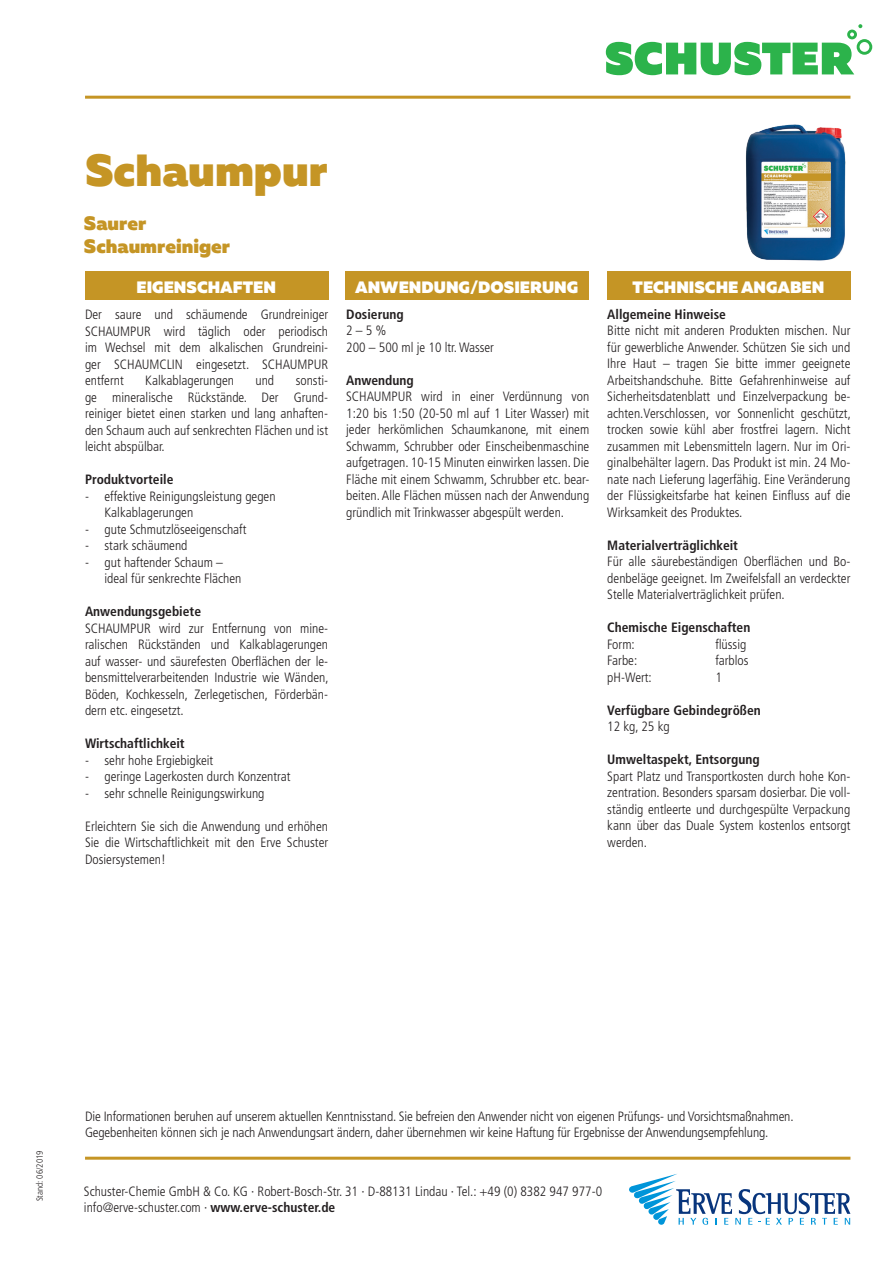
<style>
.page{position:relative;width:893px;height:1263px;background:#fff}
.page>*{position:absolute;margin:0;border:0;box-sizing:border-box;transform-origin:0 0}
.t1{font:900 45px "Muller";color:#c59525}
.t2{font:900 19.5px/23.4px "Muller";color:#c59525}
.t3{font:900 16.5px "Muller";color:#fff}
.t4{font:300 condensed 13.5px/16.5px "Frutiger";color:#231f20;text-align:justify}
.t5{font:700 condensed 13.5px "Frutiger";color:#231f20}
.t6{font:300 condensed 9px "Frutiger";color:#231f20}
.s1{font-weight:700}
</style>
<div class="page">
<hr style="left:85px;top:96px;width:765px;height:3px;background:#c59525">
<hr style="left:85px;top:1157px;width:765px;height:3px;background:#c59525">
<div style="left:85px;top:272px;width:243px;height:28px;background:#c59525"></div>
<div style="left:345px;top:272px;width:244px;height:28px;background:#c59525"></div>
<div style="left:607px;top:272px;width:243px;height:28px;background:#c59525"></div>
<svg style="left:606px;top:24px;width:266px;height:51px"></svg>
<svg style="left:629px;top:1174px;width:221px;height:51px"></svg>
<img style="left:746px;top:124px;width:100px;height:137px">
<h1 class="t1" style="left:85px;top:141px;width:244px">Schaumpur</h1>
<h2 class="t2" style="left:84px;top:211px;width:148px">Saurer<br>Schaumreiniger</h2>
<p class="t3" style="left:136px;top:276px;width:141px">EIGENSCHAFTEN</p>
<p class="t3" style="left:355px;top:276px;width:225px">ANWENDUNG/DOSIERUNG</p>
<p class="t3" style="left:633px;top:276px;width:193px">TECHNISCHE ANGABEN</p>
<p class="t4" style="left:85px;top:306px;width:245px">Der saure und schäumende Grundreiniger SCHAUMPUR wird täglich oder periodisch im Wechsel mit dem alkalischen Grundreini&shy;ger SCHAUMCLIN eingesetzt. SCHAUMPUR entfernt</p>
<p class="t4" style="left:145px;top:372px;width:90px">Kalkablagerungen</p>
<p class="t4" style="left:255px;top:372px;width:20px">und</p>
<p class="t4" style="left:85px;top:372px;width:245px;text-indent:211px">sonsti&shy;ge mineralische Rückstände. Der Grund&shy;reiniger bietet einen starken und lang anhaften&shy;den Schaum auch auf senkrechten Flächen und ist leicht abspülbar.</p>
<p class="t5" style="left:85px;top:471px;width:90px">Produktvorteile</p>
<p class="t4" style="left:105px;top:488px;width:173px;text-indent:-19px">- effektive Reinigungsleistung gegen<br>Kalkablagerungen</p>
<p class="t4" style="left:85px;top:521px;width:163px">- gute Schmutzlöseeigenschaft</p>
<p class="t4" style="left:85px;top:537px;width:104px">- stark schäumend</p>
<p class="t4" style="left:105px;top:554px;width:138px;text-indent:-19px">- gut haftender Schaum – ideal für senkrechte Flächen</p>
<p class="t5" style="left:85px;top:603px;width:118px">Anwendungsgebiete</p>
<p class="t4" style="left:85px;top:620px;width:245px">SCHAUMPUR wird zur Entfernung von mine&shy;ralischen Rückständen und Kalkablagerungen auf wasser- und säurefesten Oberflächen der le&shy;bensmittelverarbeitenden Industrie wie Wänden, Böden, Kochkesseln, Zerlegetischen, Förderbän&shy;dern etc. eingesetzt.</p>
<p class="t5" style="left:85px;top:735px;width:101px">Wirtschaftlichkeit</p>
<p class="t4" style="left:85px;top:752px;width:130px">- sehr hohe Ergiebigkeit</p>
<p class="t4" style="left:85px;top:768px;width:207px">- geringe Lagerkosten durch Konzentrat</p>
<p class="t4" style="left:85px;top:785px;width:181px">- sehr schnelle Reinigungswirkung</p>
<p class="t4" style="left:85px;top:818px;width:245px">Erleichtern Sie sich die Anwendung und erhöhen Sie die Wirtschaftlichkeit mit den Erve Schuster Dosiersystemen!</p>
<p class="t5" style="left:346px;top:306px;width:59px">Dosierung</p>
<p class="t4" style="left:346px;top:323px;width:149px">2 – 5 %<br>200 – 500 ml je 10 ltr. Wasser</p>
<p class="t5" style="left:346px;top:372px;width:69px">Anwendung</p>
<p class="t4" style="left:346px;top:389px;width:245px">SCHAUMPUR wird in einer Verdünnung von 1:20 bis 1:50 (20-50 ml auf 1 Liter Wasser) mit jeder herkömlichen Schaumkanone, mit einem Schwamm, Schrubber oder Einscheibenmaschine aufgetragen. 10-15 Minuten einwirken lassen. Die Fläche mit einem Schwamm, Schrubber etc. bear&shy;beiten. Alle Flächen müssen nach der Anwendung gründlich mit Trinkwasser abgespült werden.</p>
<p class="t5" style="left:607px;top:306px;width:120px">Allgemeine Hinweise</p>
<p class="t4" style="left:607px;top:323px;width:245px">Bitte nicht mit anderen Produkten mischen. Nur für gewerbliche Anwender. Schützen Sie sich und Ihre Haut – tragen Sie bitte immer geeignete Arbeitshandschuhe. Bitte Gefahrenhinweise auf Sicherheitsdatenblatt und Einzelverpackung be&shy;achten.Verschlossen, vor Sonnenlicht geschützt, trocken sowie kühl aber frostfrei lagern. Nicht zusammen mit Lebensmitteln lagern. Nur im Ori&shy;ginalbehälter lagern. Das Produkt ist min. 24 Mo&shy;nate nach Lieferung lagerfähig. Eine Veränderung der Flüssigkeitsfarbe hat keinen Einfluss auf die Wirksamkeit des Produktes.</p>
<p class="t5" style="left:607px;top:537px;width:132px">Materialverträglichkeit</p>
<p class="t4" style="left:607px;top:554px;width:245px">Für alle säurebeständigen Oberflächen und Bo&shy;denbeläge geeignet. Im Zweifelsfall an verdeckter Stelle Materialverträglichkeit prüfen.</p>
<p class="t5" style="left:607px;top:620px;width:145px">Chemische Eigenschaften</p>
<p class="t4" style="left:607px;top:636px;width:29px">Form:</p>
<p class="t4" style="left:715px;top:636px;width:33px">flüssig</p>
<p class="t4" style="left:607px;top:653px;width:31px">Farbe:</p>
<p class="t4" style="left:715px;top:653px;width:35px">farblos</p>
<p class="t4" style="left:607px;top:669px;width:46px">pH-Wert:</p>
<p class="t4" style="left:715px;top:669px;width:8px">1</p>
<p class="t5" style="left:607px;top:702px;width:155px">Verfügbare Gebindegrößen</p>
<p class="t4" style="left:607px;top:719px;width:64px">12 kg, 25 kg</p>
<p class="t5" style="left:607px;top:752px;width:154px">Umweltaspekt, Entsorgung</p>
<p class="t4" style="left:607px;top:768px;width:245px">Spart Platz und Transportkosten durch hohe Kon&shy;zentration. Besonders sparsam dosierbar. Die voll&shy;ständig entleerte und durchgespülte Verpackung kann über das Duale System kostenlos entsorgt werden.</p>
<p class="t6" style="left:35px;top:1201px;width:52px;rotate:-90deg">Stand: 06/2019</p>
<p class="t4" style="left:85px;top:1108px;width:710px">Die Informationen beruhen auf unserem aktuellen Kenntnisstand. Sie befreien den Anwender nicht von eigenen Prüfungs- und Vorsichtsmaßnahmen.<br>Gegebenheiten können sich je nach Anwendungsart ändern, daher übernehmen wir keine Haftung für Ergebnisse der Anwendungsempfehlung.</p>
<p class="t4" style="left:84px;top:1183px;width:520px">Schuster-Chemie GmbH &amp; Co. KG · Robert-Bosch-Str. 31 · D-88131 Lindau · Tel.: +49 (0) 8382 947 977-0 info@erve-schuster.com · <span class="s1">www.erve-schuster.de</span></p>
</div>
